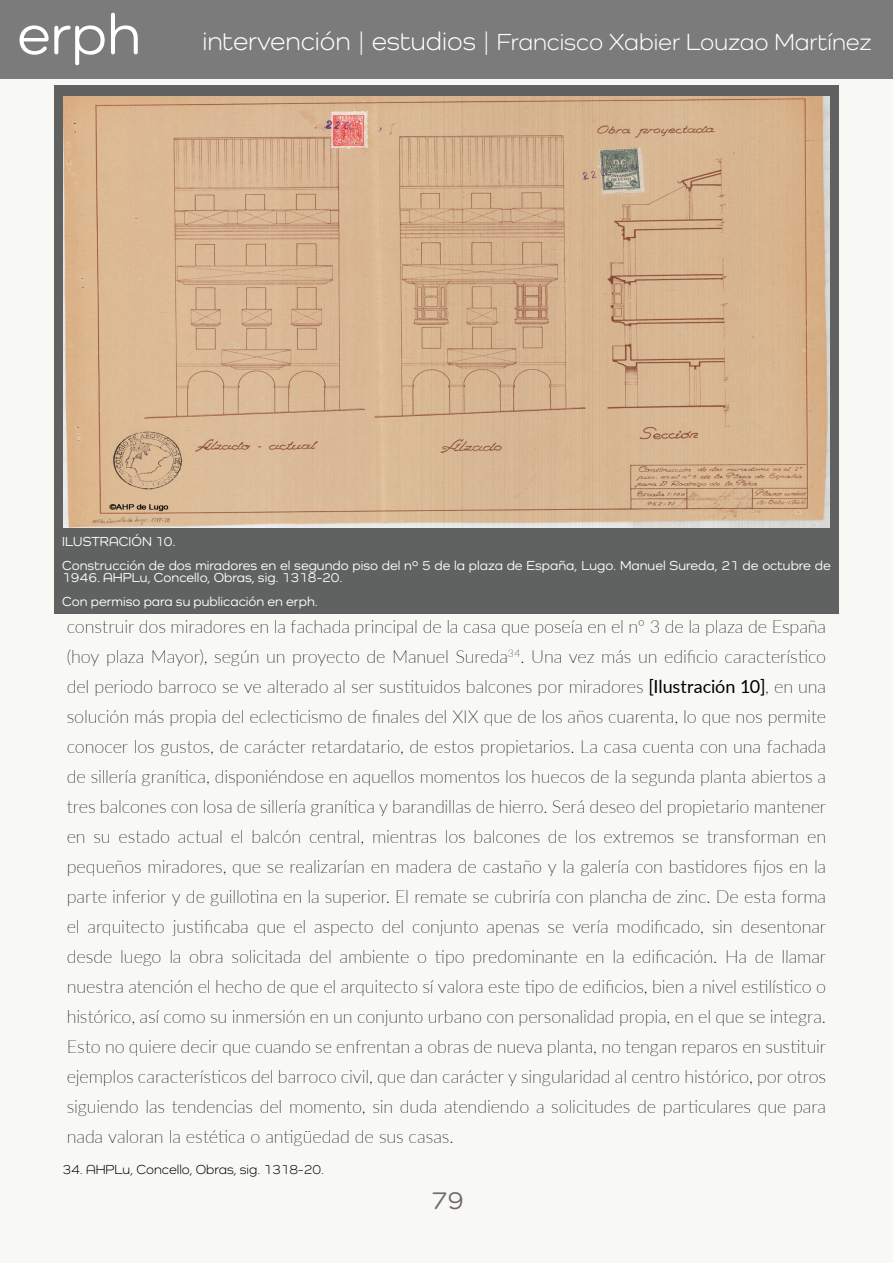
<style>
.page{position:relative;width:893px;height:1263px;background:#f8f8f5}
.page>*{position:absolute;margin:0;border:0;box-sizing:border-box;transform-origin:0 0}
.t1{font:500 58.5px "Como";color:#fff}
.t2{font:500 25.5px "Como";color:#716869}
.t3{font:24px "Como";color:#fff}
.t4{font:100 18px/30px "Lato";letter-spacing:-.005em;color:#000;text-align:justify}
.t5{font:500 13.5px/24px "Como";color:#fff}
.t6{font:13.5px "Como";color:#000}
.s1{font-size:26.4px}
.s2{font-weight:400}
</style>
<div class="page">
<div style="left:0;top:0;width:893px;height:79px;background:#7b7b7b"></div>
<div style="left:54px;top:85px;width:785px;height:528px;background:#606161"></div>
<img style="left:64px;top:97px;width:765px;height:430px">
<h1 class="t1" style="left:17px;top:-1px;width:125px">erph</h1>
<h3 class="t3" style="left:202px;top:27px;width:671px"><span class="s1">intervención | estudios |</span> Francisco Xabier Louzao Martínez</h3>
<p class="t5" style="left:62px;top:529px;width:770px">ILUSTRACIÓN 10.<br>Construcción de dos miradores en el segundo piso del nº 5 de la plaza de España, Lugo. Manuel Sureda, 21 de octubre de</p>
<p class="t5" style="left:62px;top:565px;width:282px">1946. AHPLu, Concello, Obras, sig. 1318-20.<br>Con permiso para su publicación en erph.</p>
<p class="t4" style="left:67px;top:611px;width:761px">construir dos miradores en la fachada principal de la casa que poseía en el nº 3 de la plaza de España (hoy plaza Mayor), según un proyecto de Manuel Sureda<sup>34</sup>. Una vez más un edificio característico del periodo barroco se ve alterado al ser sustituidos balcones por miradores <span class="s2">[Ilustración 10]</span>, en una solución más propia del eclecticismo de finales del XIX que de los años cuarenta, lo que nos permite conocer los gustos, de carácter retardatario, de estos propietarios. La casa cuenta con una fachada de sillería granítica, disponiéndose en aquellos momentos los huecos de la segunda planta abiertos a tres balcones con losa de sillería granítica y barandillas de hierro. Será deseo del propietario mantener en su estado actual el balcón central, mientras los balcones de los extremos se transforman en pequeños miradores, que se realizarían en madera de castaño y la galería con bastidores fijos en la parte inferior y de guillotina en la superior. El remate se cubriría con plancha de zinc. De esta forma el arquitecto justificaba que el aspecto del conjunto apenas se vería modificado, sin desentonar desde luego la obra solicitada del ambiente o tipo predominante en la edificación. Ha de llamar nuestra atención el hecho de que el arquitecto sí valora este tipo de edificios, bien a nivel estilístico o histórico, así como su inmersión en un conjunto urbano con personalidad propia, en el que se integra.<br>Esto no quiere decir que cuando se enfrentan a obras de nueva planta, no tengan reparos en sustituir ejemplos característicos del barroco civil, que dan carácter y singularidad al centro histórico, por otros siguiendo las tendencias del momento, sin duda atendiendo a solicitudes de particulares que para nada valoran la estética o antigüedad de sus casas.</p>
<p class="t6" style="left:63px;top:1161px;width:263px">34. AHPLu, Concello, Obras, sig. 1318-20.</p>
<h2 class="t2" style="left:431px;top:1185px;width:34px">79</h2>
</div>
